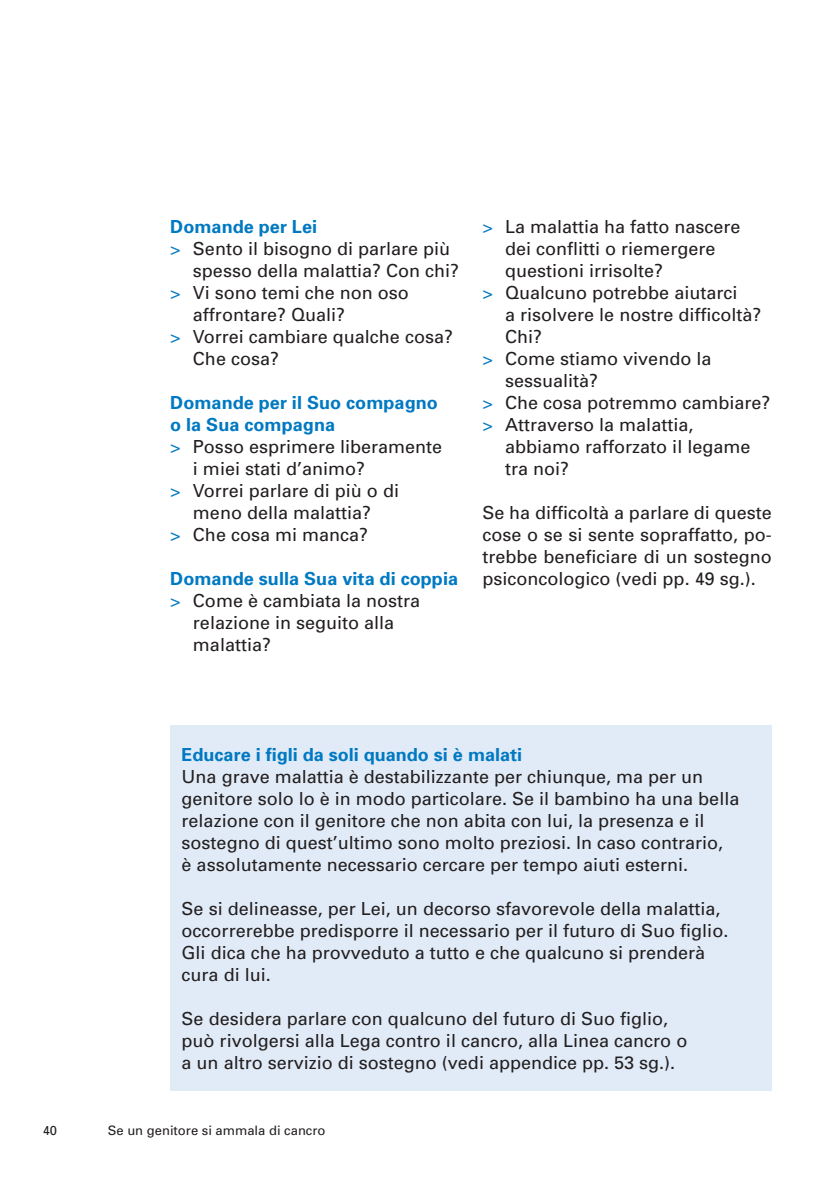
<style>
.page{position:relative;width:840px;height:1191px;background:#fff}
.page>*{position:absolute;margin:0;border:0;box-sizing:border-box;transform-origin:0 0}
.t1{font:18px/22px "Univers";color:#231f20}
.t2{font:700 18px "Univers";letter-spacing:.005em;color:#0079c2}
.t3{font:13px "Univers";color:#231f20}
.s1{color:#0079c2}
</style>
<div class="page">
<div style="left:170px;top:725px;width:601px;height:366px;background:#e1ebf7"></div>
<p class="t2" style="left:170px;top:215px;width:148px">Domande per Lei</p>
<p class="t1" style="left:170px;top:237px;width:281px"><span class="s1">&gt;</span> Sento il bisogno di parlare più</p>
<p class="t1" style="left:193px;top:259px;width:268px">spesso della malattia? Con chi?</p>
<p class="t1" style="left:170px;top:281px;width:240px"><span class="s1">&gt;</span> Vi sono temi che non oso</p>
<p class="t1" style="left:193px;top:303px;width:154px">affrontare? Quali?</p>
<p class="t1" style="left:170px;top:325px;width:284px"><span class="s1">&gt;</span> Vorrei cambiare qualche cosa?</p>
<p class="t1" style="left:193px;top:347px;width:88px">Che cosa?</p>
<p class="t2" style="left:170px;top:391px;width:269px">Domande per il Suo compagno</p>
<p class="t2" style="left:170px;top:413px;width:166px">o la Sua compagna</p>
<p class="t1" style="left:170px;top:435px;width:273px"><span class="s1">&gt;</span> Posso esprimere liberamente</p>
<p class="t1" style="left:193px;top:457px;width:174px">i miei stati d’animo?</p>
<p class="t1" style="left:170px;top:479px;width:230px"><span class="s1">&gt;</span> Vorrei parlare di più o di</p>
<p class="t1" style="left:193px;top:501px;width:180px">meno della malattia?</p>
<p class="t1" style="left:170px;top:523px;width:199px"><span class="s1">&gt;</span> Che cosa mi manca?</p>
<p class="t2" style="left:170px;top:567px;width:289px">Domande sulla Sua vita di coppia</p>
<p class="t1" style="left:170px;top:589px;width:251px"><span class="s1">&gt;</span> Come è cambiata la nostra</p>
<p class="t1" style="left:193px;top:611px;width:203px">relazione in seguito alla</p>
<p class="t1" style="left:193px;top:633px;width:80px">malattia?</p>
<p class="t1" style="left:482px;top:215px;width:259px"><span class="s1">&gt;</span> La malattia ha fatto nascere</p>
<p class="t1" style="left:505px;top:237px;width:212px">dei conflitti o riemergere</p>
<p class="t1" style="left:505px;top:259px;width:160px">questioni irrisolte?</p>
<p class="t1" style="left:482px;top:281px;width:256px"><span class="s1">&gt;</span> Qualcuno potrebbe aiutarci</p>
<p class="t1" style="left:505px;top:303px;width:258px">a risolvere le nostre difficoltà?</p>
<p class="t1" style="left:505px;top:325px;width:39px">Chi?</p>
<p class="t1" style="left:482px;top:347px;width:230px"><span class="s1">&gt;</span> Come stiamo vivendo la</p>
<p class="t1" style="left:505px;top:369px;width:95px">sessualità?</p>
<p class="t1" style="left:482px;top:391px;width:289px"><span class="s1">&gt;</span> Che cosa potremmo cambiare?</p>
<p class="t1" style="left:482px;top:413px;width:212px"><span class="s1">&gt;</span> Attraverso la malattia,</p>
<p class="t1" style="left:505px;top:435px;width:247px">abbiamo rafforzato il legame</p>
<p class="t1" style="left:505px;top:457px;width:66px">tra noi?</p>
<p class="t1" style="left:482px;top:501px;width:291px;text-align:justify">Se ha difficoltà a parlare di queste cose o se si sente sopraffatto, po&shy;trebbe beneficiare di un sostegno psiconcologico (vedi pp. 49 sg.).</p>
<p class="t2" style="left:181px;top:743px;width:342px">Educare i figli da soli quando si è malati</p>
<p class="t1" style="left:181px;top:765px;width:559px">Una grave malattia è destabilizzante per chiunque, ma per un genitore solo lo è in modo particolare. Se il bambino ha una bella relazione con il genitore che non abita con lui, la presenza e il sostegno di quest’ultimo sono molto preziosi. In caso contrario,<br>è assolutamente necessario cercare per tempo aiuti esterni.</p>
<p class="t1" style="left:181px;top:897px;width:548px">Se si delineasse, per Lei, un decorso sfavorevole della malattia, occorrerebbe predisporre il necessario per il futuro di Suo figlio.<br>Gli dica che ha provveduto a tutto e che qualcuno si prenderà cura di lui.</p>
<p class="t1" style="left:181px;top:1007px;width:507px">Se desidera parlare con qualcuno del futuro di Suo figlio, può rivolgersi alla Lega contro il cancro, alla Linea cancro o a un altro servizio di sostegno (vedi appendice pp. 53 sg.).</p>
<p class="t3" style="left:43px;top:1122px;width:16px">40</p>
<p class="t3" style="left:108px;top:1122px;width:219px">Se un genitore si ammala di cancro</p>
</div>
